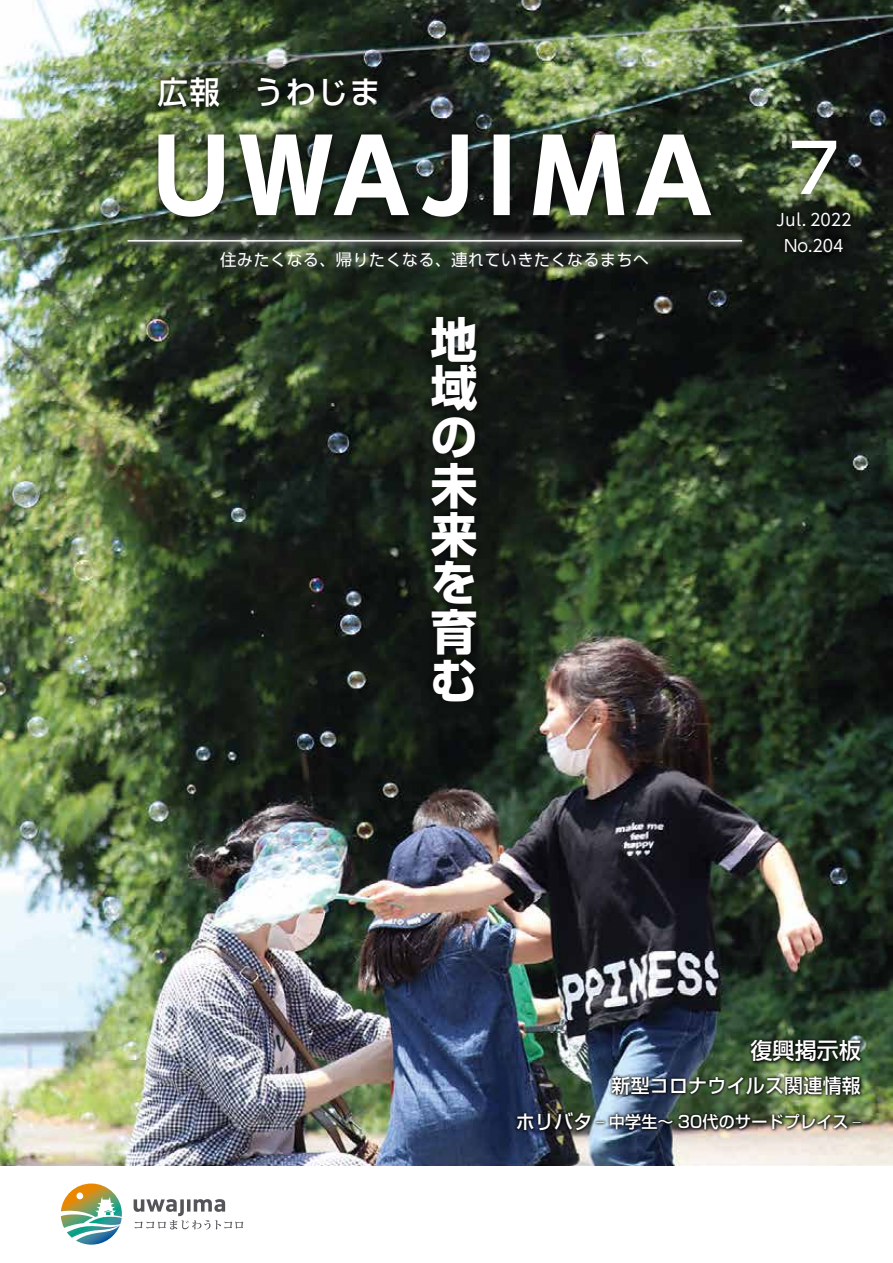
<style>
.page{position:relative;width:893px;height:1263px;background:#fff}
.page>*{position:absolute;margin:0;border:0;box-sizing:border-box;transform-origin:0 0}
.t1{font:500 67.5px "Shin Go Pr 6 N";color:#fff}
.t2{font:700 48px/48.8px "Shin Go Pr 6";color:#fff;text-align:justify}
.t3{font:500 31.5px "Shin Go Pr 6 N";letter-spacing:.05em;color:#fff}
.t4{font:500 22.5px "Shin Go Pr 6 N";letter-spacing:.015em;color:#fff}
.t5{font:500 19.5px "Shin Go Pr 6 N";letter-spacing:.015em;color:#fff}
.t6{font:16.5px "UD Shin Go Pr 6 N";letter-spacing:.055em;color:#fff}
.t7{font:500 16.5px "Shin Go Pr 6 N";letter-spacing:.015em;color:#fff}
.s1{font-family:"Adobe Myungjo Std"}
</style>
<div class="page">
<svg style="left:61px;top:1183px;width:61px;height:61px"></svg>
<svg style="left:134px;top:1199px;width:109px;height:31px"></svg>
<img style="left:0;top:0;width:893px;height:1165px">
<img style="left:513px;top:1037px;width:351px;height:97px">
<div style="left:782px;top:131px;width:63px;height:72px;background:#000;opacity:.75"></div>
<div style="left:768px;top:204px;width:92px;height:32px;background:#000;opacity:.75"></div>
<div style="left:776px;top:229px;width:76px;height:33px;background:#000;opacity:.75"></div>
<svg style="left:212px;top:251px;width:445px;height:25px;background:#2a3427"></svg>
<div style="left:425px;top:309px;width:60px;height:400px;background:#000;opacity:.75"></div>
<div style="left:118px;top:230px;width:633px;height:21px;background:#fff;opacity:.75"></div>
<hr style="left:128px;top:240px;width:614px;height:2px;background:#fff">
<div style="left:151px;top:127px;width:567px;height:98px;background:#000;opacity:.75"></div>
<svg style="left:158px;top:134px;width:553px;height:83px"></svg>
<div style="left:151px;top:70px;width:234px;height:45px;background:#000;opacity:.75"></div>
<h3 class="t3" style="left:157px;top:67px;width:225px">広報　うわじま</h3>
<p class="t6" style="left:220px;top:246px;width:430px">住みたくなる、帰りたくなる、連れていきたくなるまちへ</p>
<h2 class="t2" style="left:431px;top:314px;width:48px">地域の未来を育む</h2>
<h1 class="t1" style="left:780px;top:113px;width:69px">７</h1>
<p class="t6" style="left:776px;top:206px;width:76px">Jul．2022</p>
<p class="t6" style="left:784px;top:232px;width:61px">No.204</p>
<h3 class="t4" style="left:750px;top:1032px;width:112px">復興掲示板</h3>
<p class="t5" style="left:611px;top:1069px;width:251px">新型コロナウイルス関連情報</p>
<p class="t7" style="left:597px;top:1108px;width:266px"><span class="s1">‐</span> 中学生～ 30代のサードプレイス <span class="s1">‐</span></p>
<p class="t5" style="left:516px;top:1105px;width:78px">ホリバタ</p>
</div>
